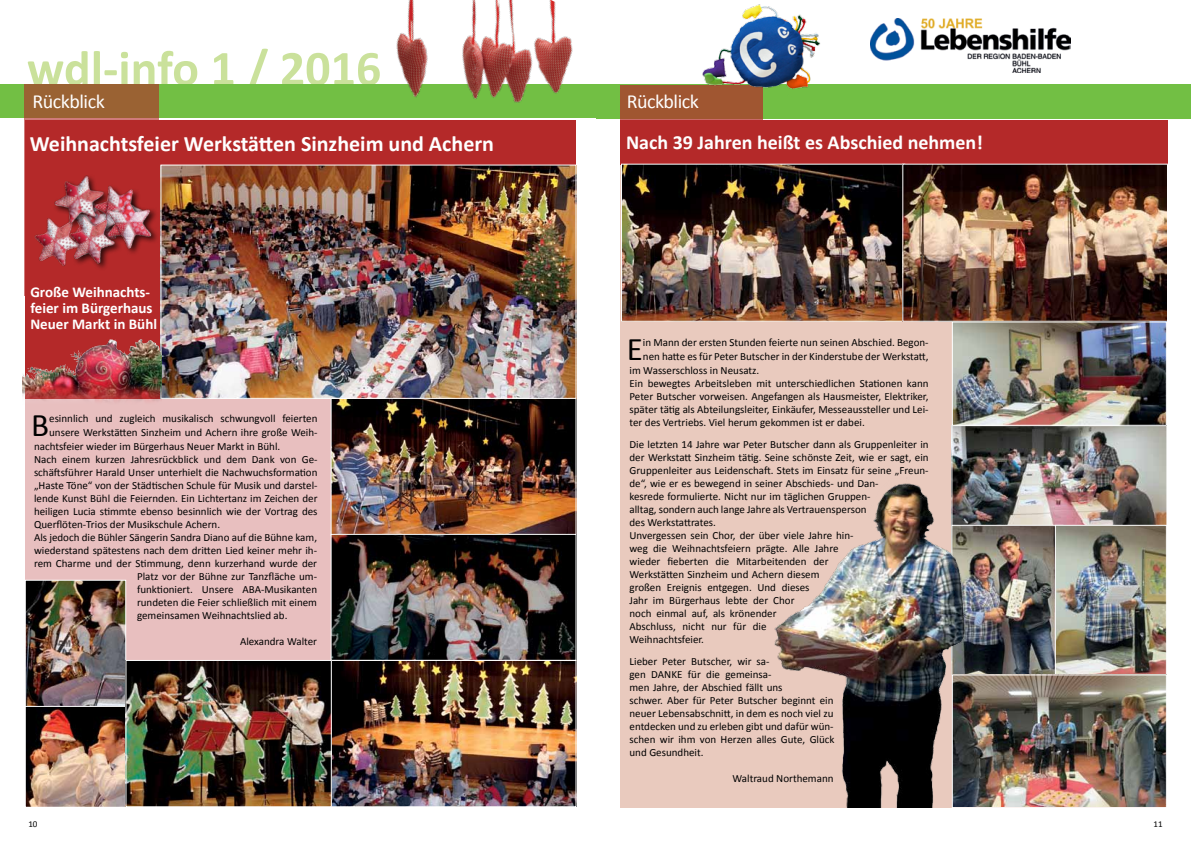
<style>
.page{position:relative;width:1191px;height:842px;background:#fff}
.page>*{position:absolute;margin:0;border:0;box-sizing:border-box;transform-origin:0 0}
.t1{font:700 50px "Calibri";color:#c1dc89}
.t2{font:33.1px "Calibri";color:#000}
.t3{font:700 22px "Calibri";color:#fff}
.t4{font:700 20px "Calibri";color:#fff}
.t5{font:20px "Calibri";letter-spacing:-.025em;color:#fff}
.t6{font:700 15px/16px "Calibri";color:#fff}
.t7{font:11px/13px "Calibri";color:#000}
.t8{font:9px "Calibri";color:#000}
</style>
<div class="page">
<img style="left:870px;top:18px;width:200px;height:54px">
<div style="left:25px;top:398px;width:548px;height:409px;background:#e8bfbf"></div>
<div style="left:595px;top:85px;width:596px;height:33px;background:#72bf44"></div>
<img style="left:333px;top:399px;width:241px;height:135px">
<div style="left:25px;top:120px;width:135px;height:279px;background:#b42929"></div>
<div style="left:160px;top:120px;width:416px;height:46px;background:#b42929"></div>
<div style="left:0;top:85px;width:595px;height:33px;background:#72bf44"></div>
<svg style="left:24px;top:85px;width:135px;height:99px"></svg>
<img style="left:27px;top:582px;width:97px;height:124px">
<div style="left:25px;top:580px;width:101px;height:131px;border:1px solid #fff"></div>
<img style="left:27px;top:708px;width:97px;height:98px">
<div style="left:25px;top:706px;width:101px;height:102px;border:1px solid #fff"></div>
<img style="left:332px;top:536px;width:242px;height:123px">
<div style="left:330px;top:534px;width:246px;height:127px;border:1px solid #fff"></div>
<img style="left:332px;top:662px;width:242px;height:143px">
<div style="left:330px;top:660px;width:246px;height:147px;border:1px solid #fff"></div>
<div style="left:620px;top:123px;width:546px;height:685px;background:#e9cabe"></div>
<div style="left:620px;top:85px;width:143px;height:37px;background:#a05631"></div>
<div style="left:620px;top:120px;width:547px;height:44px;background:#b42929"></div>
<img style="left:623px;top:166px;width:279px;height:154px">
<div style="left:621px;top:164px;width:284px;height:158px;border:1px solid #fff"></div>
<img style="left:904px;top:166px;width:262px;height:154px">
<div style="left:902px;top:164px;width:266px;height:158px;border:1px solid #fff"></div>
<img style="left:953px;top:323px;width:212px;height:202px">
<div style="left:951px;top:425px;width:216px;height:103px;border:1px solid #fff"></div>
<img style="left:966px;top:527px;width:88px;height:146px">
<img style="left:1056px;top:527px;width:108px;height:146px">
<div style="left:1054px;top:525px;width:112px;height:150px;border:1px solid #fff"></div>
<img style="left:966px;top:676px;width:198px;height:130px">
<div style="left:951px;top:674px;width:215px;height:134px;border:1px solid #fff"></div>
<div style="left:951px;top:321px;width:215px;height:105px;border:1px solid #fff"></div>
<img style="left:774px;top:464px;width:192px;height:343px">
<img style="left:24px;top:184px;width:17px;height:112px">
<img style="left:41px;top:170px;width:110px;height:91px">
<img style="left:52px;top:182px;width:107px;height:87px">
<img style="left:688px;top:4px;width:147px;height:85px">
<img style="left:350px;top:0;width:266px;height:165px">
<img style="left:127px;top:662px;width:203px;height:143px">
<div style="left:125px;top:660px;width:207px;height:147px;border:1px solid #fff"></div>
<img style="left:162px;top:167px;width:412px;height:230px">
<div style="left:160px;top:165px;width:416px;height:234px;border:1px solid #fff"></div>
<img style="left:22px;top:340px;width:139px;height:61px">
<h1 class="t1" style="left:27px;top:36px;width:356px">wdl-info 1 / 2016</h1>
<h3 class="t5" style="left:33px;top:89px;width:74px">Rückblick</h3>
<h3 class="t3" style="left:30px;top:129px;width:466px">Weihnachtsfeier Werkstätten Sinzheim und Achern</h3>
<h3 class="t6" style="left:30px;top:284px;width:128px">Große Weihnachts&shy;feier im Bürgerhaus<br>Neuer Markt in Bühl</h3>
<h2 class="t2" style="left:31px;top:404px;width:19px">B</h2>
<p class="t7" style="left:49px;top:412px;width:270px">esinnlich und zugleich musikalisch schwungvoll feierten</p>
<p class="t7" style="left:49px;top:426px;width:270px">unsere Werkstätten Sinzheim und Achern ihre große Weih-</p>
<p class="t7" style="left:34px;top:440px;width:248px">nachtsfeier wieder im Bürgerhaus Neuer Markt in Bühl.</p>
<p class="t7" style="left:34px;top:453px;width:285px">Nach einem kurzen Jahresrückblick und dem Dank von Ge-</p>
<p class="t7" style="left:34px;top:466px;width:285px">schäftsführer Harald Unser unterhielt die Nachwuchsformation</p>
<p class="t7" style="left:34px;top:479px;width:285px">„Haste Töne“ von der Städtischen Schule für Musik und darstel-</p>
<p class="t7" style="left:34px;top:492px;width:285px">lende Kunst Bühl die Feiernden. Ein Lichtertanz im Zeichen der</p>
<p class="t7" style="left:34px;top:505px;width:285px">heiligen Lucia stimmte ebenso besinnlich wie der Vortrag des</p>
<p class="t7" style="left:34px;top:518px;width:188px">Querflöten-Trios der Musikschule Achern.</p>
<p class="t7" style="left:34px;top:531px;width:284px">Als jedoch die Bühler Sängerin Sandra Diano auf die Bühne kam,</p>
<p class="t7" style="left:34px;top:544px;width:284px">wiederstand spätestens nach dem dritten Lied keiner mehr ih-</p>
<p class="t7" style="left:34px;top:557px;width:284px">rem Charme und der Stimmung, denn kurzerhand wurde der</p>
<p class="t7" style="left:137px;top:570px;width:181px">Platz vor der Bühne zur Tanzfläche um-</p>
<p class="t7" style="left:137px;top:583px;width:182px">funktioniert. Unsere ABA-Musikanten</p>
<p class="t7" style="left:137px;top:596px;width:181px">rundeten die Feier schließlich mit einem</p>
<p class="t7" style="left:137px;top:609px;width:152px">gemeinsamen Weihnachtslied ab.</p>
<p class="t7" style="left:240px;top:635px;width:79px">Alexandra Walter</p>
<h3 class="t5" style="left:626px;top:89px;width:74px">Rückblick</h3>
<h3 class="t4" style="left:626px;top:130px;width:358px">Nach 39 Jahren heißt es Abschied nehmen!</h3>
<h2 class="t2" style="left:627px;top:328px;width:18px">E</h2>
<p class="t7" style="left:643px;top:335px;width:287px">in Mann der ersten Stunden feierte nun seinen Abschied. Begon-</p>
<p class="t7" style="left:643px;top:349px;width:287px">nen hatte es für Peter Butscher in der Kinderstube der Werkstatt,</p>
<p class="t7" style="left:629px;top:363px;width:131px">im Wasserschloss in Neusatz.</p>
<p class="t7" style="left:629px;top:376px;width:301px;text-align:justify">Ein bewegtes Arbeitsleben mit unterschiedlichen Stationen kann Peter Butscher vorweisen. Angefangen als Hausmeister, Elektriker, später tätig als Abteilungsleiter, Einkäufer, Messeaussteller und Lei&shy;ter des Vertriebs. Viel herum gekommen ist er dabei.</p>
<p class="t7" style="left:629px;top:437px;width:301px">Die letzten 14 Jahre war Peter Butscher dann als Gruppenleiter in der Werkstatt Sinzheim tätig. Seine schönste Zeit, wie er sagt, ein Gruppenleiter aus Leidenschaft. Stets im Einsatz für seine „Freun&shy;de“, wie er es bewegend in seiner Abschieds- und Dan-<br>kesrede formulierte. Nicht nur im täglichen Gruppen-<br>alltag, sondern auch lange Jahre als Vertrauensperson<br>des Werkstattrates.<br>Unvergessen sein Chor, der über viele Jahre hin-<br>weg die Weihnachtsfeiern prägte. Alle Jahre<br>wieder fieberten die Mitarbeitenden der<br>Werkstätten Sinzheim und Achern diesem<br>großen Ereignis entgegen. Und dieses<br>Jahr im Bürgerhaus lebte der Chor<br>noch einmal auf, als krönender<br>Abschluss, nicht nur für die<br>Weihnachtsfeier.</p>
<p class="t7" style="left:629px;top:655px;width:207px">Lieber Peter Butscher, wir sa-<br>gen DANKE für die gemeinsa-<br>men Jahre, der Abschied fällt uns<br>schwer. Aber für Peter Butscher beginnt ein neuer Lebensabschnitt, in dem es noch viel zu entdecken und zu erleben gibt und dafür wün&shy;schen wir ihm von Herzen alles Gute, Glück und Gesundheit.</p>
<p class="t7" style="left:732px;top:772px;width:103px">Waltraud Northemann</p>
<p class="t8" style="left:28px;top:818px;width:11px">10</p>
<p class="t8" style="left:1153px;top:818px;width:11px">11</p>
</div>
